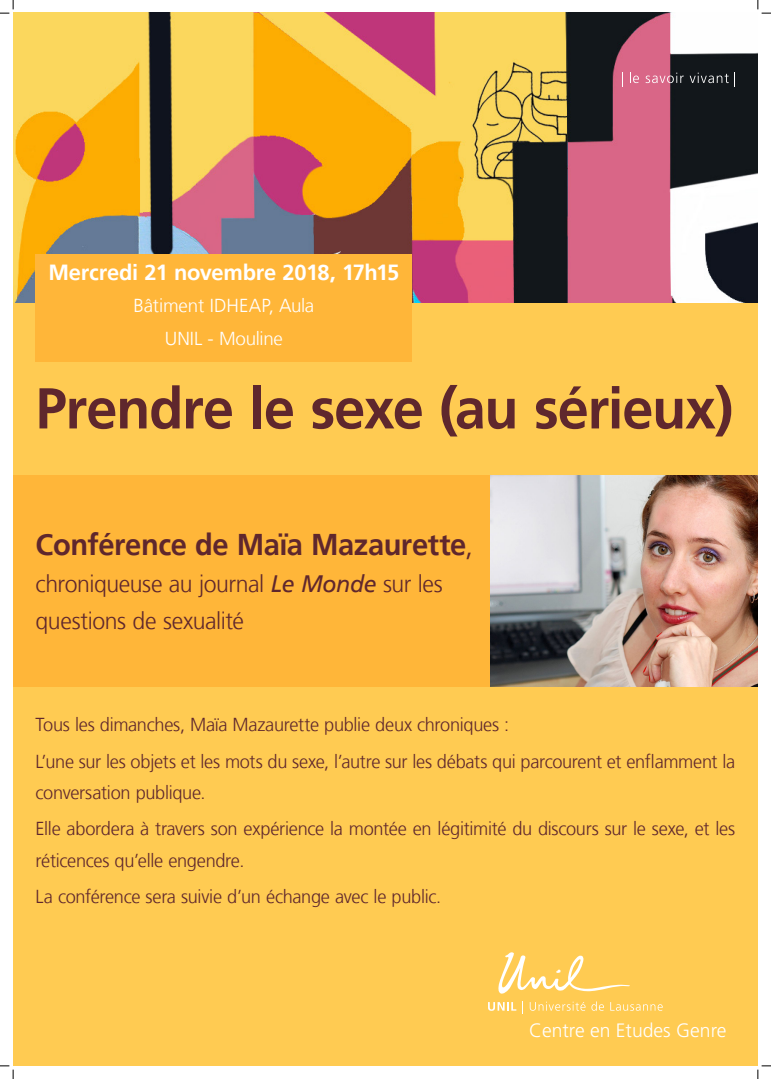
<style>
.page{position:relative;width:771px;height:1079px;background:#fff}
.page>*{position:absolute;margin:0;border:0;box-sizing:border-box;transform-origin:0 0}
.Corps_texte{font:700 57.5px "Frutiger LT Std";letter-spacing:-.02em;color:#5f272d}
.Corps_texte-2{font:700 30px "Frutiger LT Std";letter-spacing:-.015em;color:#5f272d}
.Corps_texte-3{font:300 23.75px/37.5px "Frutiger LT Std";letter-spacing:-.02em;color:#5f272d}
.Corps_texte-4{font:700 21.88px "Frutiger LT Std";letter-spacing:-.01em;color:#fff}
.t1{font:300 19.38px "Frutiger LT Std";color:#fff}
.Corps_texte-5{font:300 18.75px/31.2px "Frutiger LT Std";letter-spacing:-.015em;color:#5f272d}
.Corps_texte-6{font:300 18.75px "Frutiger LT Std";letter-spacing:-.005em;color:#fff}
.s1{font-weight:300}
.s2{font-weight:400;font-style:italic}
</style>
<div class="page">
<div style="left:13px;top:13px;width:744px;height:1052px;background:#ffcb52"></div>
<img style="left:13px;top:12px;width:744px;height:290px">
<svg style="left:622px;top:72px;width:1px;height:14px"></svg>
<svg style="left:629px;top:72px;width:9px;height:11px"></svg>
<svg style="left:645px;top:73px;width:38px;height:10px"></svg>
<svg style="left:689px;top:73px;width:39px;height:10px"></svg>
<svg style="left:734px;top:72px;width:1px;height:14px"></svg>
<div style="left:36px;top:254px;width:376px;height:107px;background:#ffb639"></div>
<div style="left:13px;top:475px;width:744px;height:211px;background:#ffb639"></div>
<img style="left:490px;top:475px;width:267px;height:211px">
<svg style="left:498px;top:953px;width:132px;height:41px"></svg>
<svg style="left:488px;top:1002px;width:28px;height:8px"></svg>
<svg style="left:522px;top:1001px;width:1px;height:12px"></svg>
<svg style="left:529px;top:1001px;width:56px;height:9px"></svg>
<svg style="left:591px;top:1001px;width:13px;height:9px"></svg>
<svg style="left:610px;top:1002px;width:52px;height:8px"></svg>
<svg style="left:0;top:0;width:14px;height:14px"></svg>
<svg style="left:0;top:1065px;width:14px;height:14px"></svg>
<svg style="left:757px;top:0;width:13px;height:14px"></svg>
<svg style="left:757px;top:1065px;width:13px;height:14px"></svg>
<p class="Corps_texte-4" style="left:48px;top:259px;width:352px">Mercredi 21 novembre 2018, 17h15</p>
<p class="Corps_texte-6" style="left:133px;top:295px;width:182px">Bâtiment IDHEAP, Aula</p>
<p class="Corps_texte-6" style="left:165px;top:328px;width:119px">UNIL - Mouline</p>
<p class="Corps_texte" style="left:36px;top:375px;width:699px">Prendre le sexe (au sérieux)</p>
<p class="Corps_texte-2" style="left:36px;top:527px;width:439px">Conférence de Maïa Mazaurette<span class="s1">,</span></p>
<p class="Corps_texte-3" style="left:36px;top:565px;width:408px">chroniqueuse au journal <span class="s2">Le Monde</span> sur les questions de sexualité</p>
<p class="Corps_texte-5" style="left:36px;top:709px;width:475px">Tous les dimanches, Maïa Mazaurette publie deux chroniques :</p>
<p class="Corps_texte-5" style="left:36px;top:746px;width:700px">L’une sur les objets et les mots du sexe, l’autre sur les débats qui parcourent et enflamment la conversation publique.</p>
<p class="Corps_texte-5" style="left:36px;top:813px;width:700px">Elle abordera à travers son expérience la montée en légitimité du discours sur le sexe, et les réticences qu’elle engendre.</p>
<p class="Corps_texte-5" style="left:36px;top:881px;width:407px">La conférence sera suivie d’un échange avec le public.</p>
<p class="t1" style="left:529px;top:1019px;width:199px">Centre en Etudes Genre</p>
</div>
